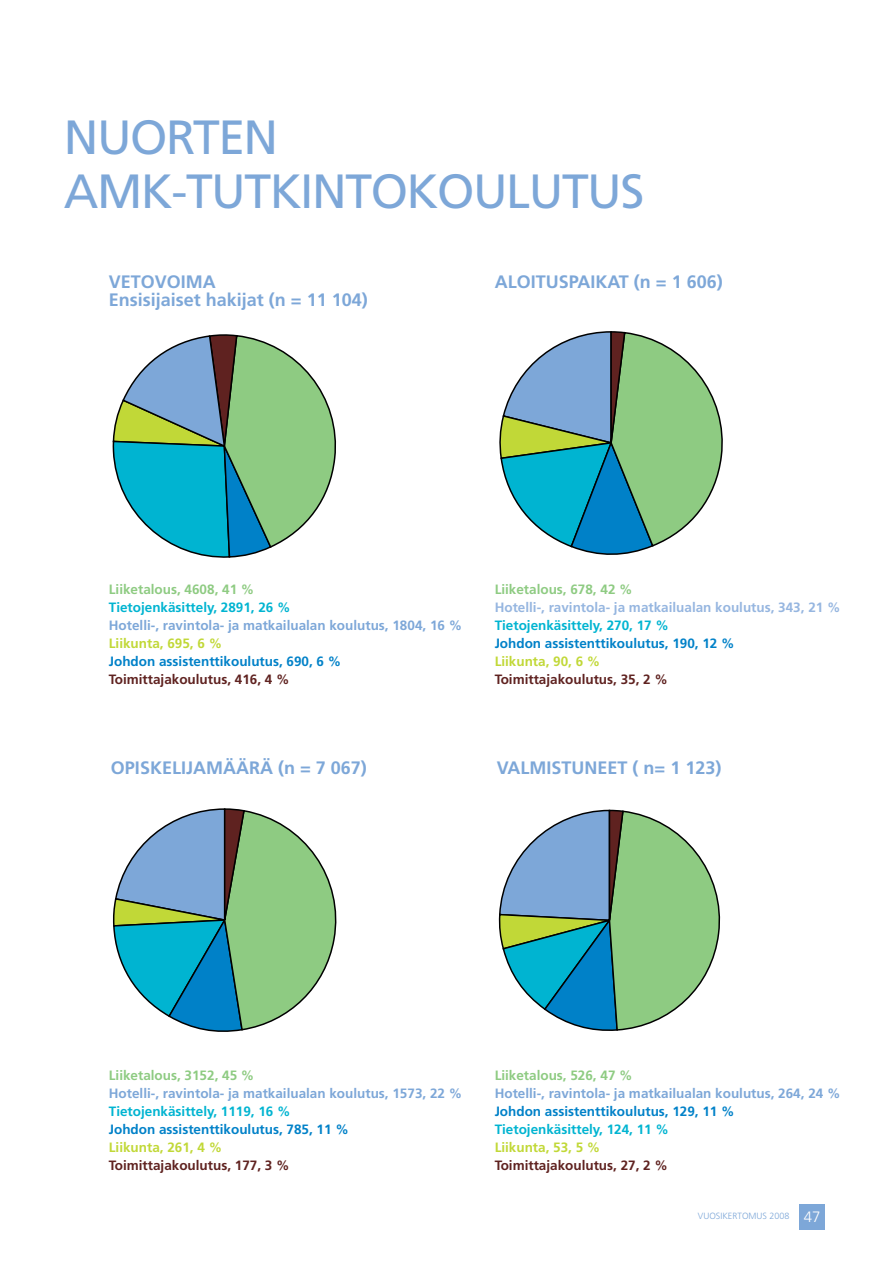
<style>
.page{position:relative;width:893px;height:1263px;background:#fff}
.page>*{position:absolute;margin:0;border:0;box-sizing:border-box;transform-origin:0 0}
.t1{font:48px/54px "Frutiger LT";letter-spacing:-.03em;color:#7da7d8}
.t2{font:700 18px/18px "Frutiger LT";color:#7da7d8}
.t3{font:700 13.5px "Frutiger LT";color:#7da7d8}
.t4{font:700 13.5px "Frutiger LT";color:#0081c8}
.t5{font:700 13.5px "Frutiger LT";color:#00b4d1}
.t6{font:700 13.5px "Frutiger LT";color:#5f2220}
.t7{font:700 13.5px "Frutiger LT";color:#8ecb82}
.t8{font:700 13.5px "Frutiger LT";color:#c1d837}
.t9{font:700 13.5px "Frutiger LT";color:#96b6e0}
.t10{font:300 9px "Frutiger LT";color:#7da7d8}
.s1{font-size:15px;color:#fff}
</style>
<div class="page">
<div style="left:799px;top:1204px;width:26px;height:25px;background:#7da7d8"></div>
<svg style="left:112px;top:334px;width:224px;height:224px"></svg>
<svg style="left:499px;top:331px;width:224px;height:224px"></svg>
<svg style="left:113px;top:808px;width:224px;height:224px"></svg>
<svg style="left:498px;top:809px;width:223px;height:222px"></svg>
<h1 class="t1" style="left:64px;top:111px;width:582px">NUORTEN<br>AMK-TUTKINTOKOULUTUS</h1>
<h2 class="t2" style="left:109px;top:273px;width:260px">VETOVOIMA<br>Ensisijaiset hakijat (n = 11 104)</h2>
<h2 class="t2" style="left:495px;top:273px;width:230px">ALOITUSPAIKAT (n = 1 606)</h2>
<p class="t7" style="left:109px;top:582px;width:147px">Liiketalous, 4608, 41 %</p>
<p class="t5" style="left:109px;top:600px;width:183px">Tietojenkäsittely, 2891, 26 %</p>
<p class="t3" style="left:109px;top:618px;width:355px">Hotelli-, ravintola- ja matkailualan koulutus, 1804, 16 %</p>
<p class="t8" style="left:109px;top:636px;width:115px">Liikunta, 695, 6 %</p>
<p class="t4" style="left:109px;top:654px;width:234px">Johdon assistenttikoulutus, 690, 6 %</p>
<p class="t6" style="left:109px;top:672px;width:182px">Toimittajakoulutus, 416, 4 %</p>
<p class="t7" style="left:495px;top:582px;width:140px">Liiketalous, 678, 42 %</p>
<p class="t9" style="left:495px;top:600px;width:347px">Hotelli-, ravintola- ja matkailualan koulutus, 343, 21 %</p>
<p class="t5" style="left:495px;top:618px;width:176px">Tietojenkäsittely, 270, 17 %</p>
<p class="t4" style="left:495px;top:636px;width:242px">Johdon assistenttikoulutus, 190, 12 %</p>
<p class="t8" style="left:495px;top:654px;width:107px">Liikunta, 90, 6 %</p>
<p class="t6" style="left:495px;top:672px;width:175px">Toimittajakoulutus, 35, 2 %</p>
<h2 class="t2" style="left:111px;top:759px;width:257px">OPISKELIJAMÄÄRÄ (n = 7 067)</h2>
<h2 class="t2" style="left:497px;top:759px;width:226px">VALMISTUNEET ( n= 1 123)</h2>
<p class="t7" style="left:109px;top:1068px;width:147px">Liiketalous, 3152, 45 %</p>
<p class="t3" style="left:109px;top:1086px;width:355px">Hotelli-, ravintola- ja matkailualan koulutus, 1573, 22 %</p>
<p class="t5" style="left:109px;top:1104px;width:183px">Tietojenkäsittely, 1119, 16 %</p>
<p class="t4" style="left:109px;top:1122px;width:242px">Johdon assistenttikoulutus, 785, 11 %</p>
<p class="t8" style="left:109px;top:1140px;width:115px">Liikunta, 261, 4 %</p>
<p class="t6" style="left:109px;top:1158px;width:182px">Toimittajakoulutus, 177, 3 %</p>
<p class="t7" style="left:495px;top:1068px;width:140px">Liiketalous, 526, 47 %</p>
<p class="t3" style="left:495px;top:1086px;width:347px">Hotelli-, ravintola- ja matkailualan koulutus, 264, 24 %</p>
<p class="t4" style="left:495px;top:1104px;width:242px">Johdon assistenttikoulutus, 129, 11 %</p>
<p class="t5" style="left:495px;top:1122px;width:176px">Tietojenkäsittely, 124, 11 %</p>
<p class="t8" style="left:495px;top:1140px;width:107px">Liikunta, 53, 5 %</p>
<p class="t6" style="left:495px;top:1158px;width:175px">Toimittajakoulutus, 27, 2 %</p>
<p class="t10" style="left:698px;top:1211px;width:124px">VUOSIKERTOMUS 2008 <span class="s1">47</span></p>
</div>
